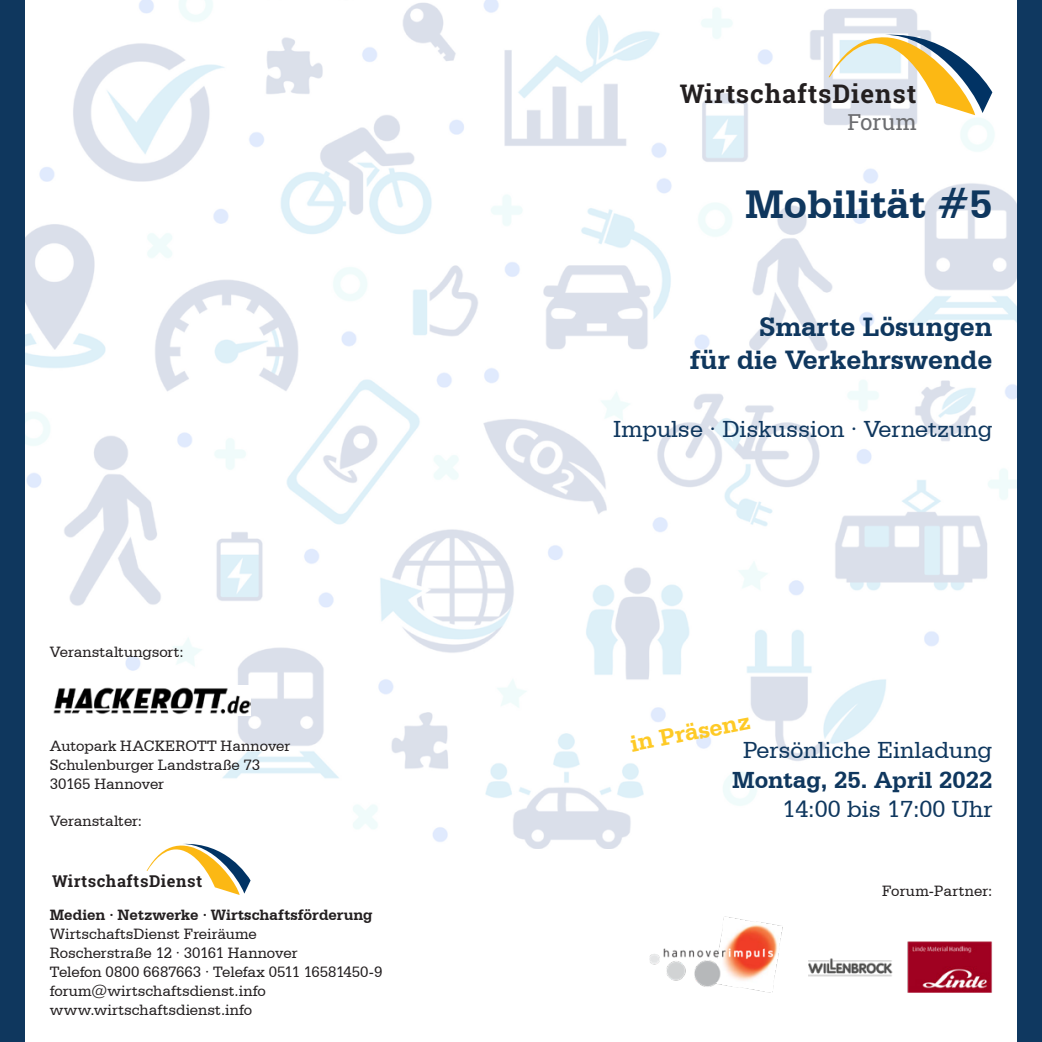
<style>
.page{position:relative;width:1042px;height:1042px;background:#fff}
.page>*{position:absolute;margin:0;border:0;box-sizing:border-box;transform-origin:0 0}
.t1{font:700 42px "Serifa BT";color:#0f375e}
.t2{font:700 28px/33.6px "Serifa BT";color:#0f375e;text-align:right}
.t3{font:700 25.9px "Roboto Slab";letter-spacing:.035em;color:#231f20}
.t4{font:24.5px "Serifa BT";color:#0f375e}
.t5{font:700 24.5px "Serifa BT";color:#0f375e}
.t6{font:700 24.5px "Serifa BT";color:#feca26}
.t7{font:22.22px "Roboto Slab";color:#6c6d70}
.t8{font:700 16.45px "Roboto Slab";letter-spacing:.035em;color:#231f20}
.t9{font:15.75px/18.9px "Serifa BT";letter-spacing:-.005em;color:#231f20}
.t10{font:700 15.75px "Serifa BT";color:#231f20}
</style>
<div class="page">
<img style="left:25px;top:0;width:992px;height:848px">
<svg style="left:828px;top:35px;width:164px;height:80px"></svg>
<img style="left:808px;top:941px;width:184px;height:51px">
<svg style="left:146px;top:844px;width:105px;height:51px"></svg>
<div style="left:0;top:0;width:25px;height:1042px;background:#0f375e"></div>
<div style="left:1017px;top:0;width:25px;height:1042px;background:#0f3860"></div>
<img style="left:650px;top:916px;width:133px;height:76px">
<img style="left:52px;top:685px;width:199px;height:30px">
<p class="t9" style="left:50px;top:642px;width:135px">Veranstaltungsort:</p>
<p class="t9" style="left:50px;top:736px;width:242px">Autopark HACKEROTT Hannover</p>
<p class="t9" style="left:50px;top:755px;width:212px">Schulenburger Landstraße 73</p>
<p class="t9" style="left:50px;top:774px;width:116px">30165 Hannover</p>
<p class="t9" style="left:50px;top:811px;width:94px">Veranstalter:</p>
<p class="t8" style="left:52px;top:870px;width:152px">WirtschaftsDienst</p>
<p class="t10" style="left:50px;top:905px;width:324px">Medien · Netzwerke · Wirtschaftsförderung</p>
<p class="t9" style="left:50px;top:924px;width:249px">WirtschaftsDienst Freiräume<br>Roscherstraße 12 · 30161 Hannover</p>
<p class="t9" style="left:50px;top:962px;width:334px">Telefon 0800 6687663 · Telefax 0511 16581450-9</p>
<p class="t9" style="left:50px;top:981px;width:217px">forum@wirtschaftsdienst.info www.wirtschaftsdienst.info</p>
<p class="t3" style="left:680px;top:76px;width:238px">WirtschaftsDienst</p>
<p class="t7" style="left:847px;top:107px;width:71px">Forum</p>
<p class="t1" style="left:745px;top:178px;width:249px">Mobilität #5</p>
<p class="t2" style="left:690px;top:309px;width:304px">Smarte Lösungen<br>für die Verkehrswende</p>
<p class="t4" style="left:613px;top:414px;width:381px">Impulse · Diskussion · Vernetzung</p>
<p class="t6" style="left:628px;top:729px;width:123px;rotate:-11deg">in Präsenz</p>
<p class="t4" style="left:743px;top:735px;width:251px">Persönliche Einladung</p>
<p class="t5" style="left:732px;top:764px;width:262px">Montag, 25. April 2022</p>
<p class="t4" style="left:782px;top:794px;width:211px">14:00 bis 17:00 Uhr</p>
<p class="t9" style="left:882px;top:881px;width:112px">Forum-Partner:</p>
</div>
